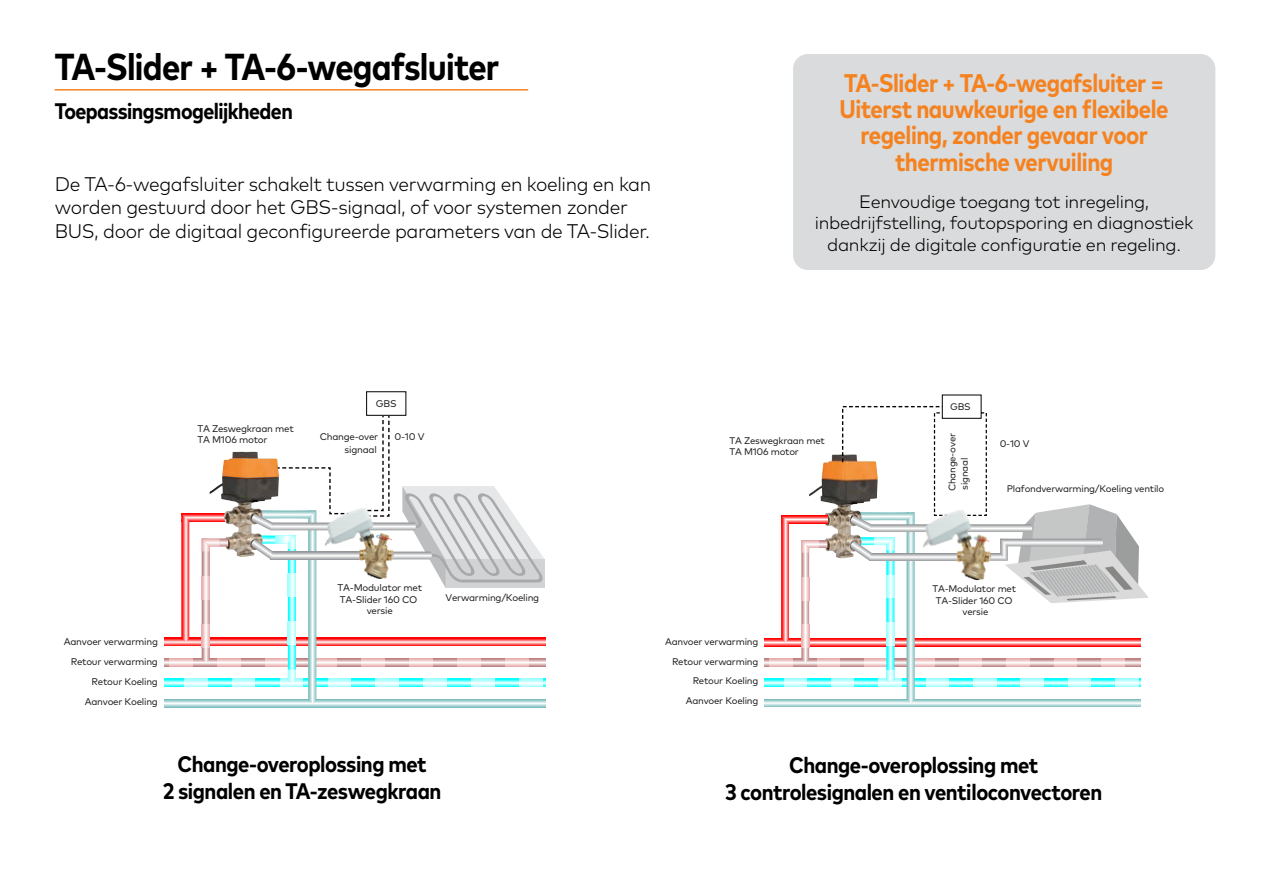
<style>
.page{position:relative;width:1263px;height:893px;background:#fff}
.page>*{position:absolute;margin:0;border:0;box-sizing:border-box;transform-origin:0 0}
.t1{font:700 condensed 37.5px "Mark Pro";letter-spacing:-.02em;color:#000}
.t2{font:700 condensed 25.5px/26.2px "Mark Pro";letter-spacing:-.02em;color:#f58220;text-align:center}
.t3{font:700 condensed 22.5px/27px "Mark Pro";letter-spacing:-.02em;color:#000;text-align:center}
.t4{font:300 19.65px/23.7px "Mark Pro";letter-spacing:-.02em;color:#000}
.t5{font:300 18px/21.6px "Mark Pro";letter-spacing:-.02em;color:#000;text-align:center}
.t6{font:9.75px/11.7px "Mark Pro";letter-spacing:-.025em;color:#231f20;text-align:right}
.t7{font:9.6px/11.6px "Mark Pro";letter-spacing:-.025em;color:#231f20}
</style>
<div class="page">
<div style="left:793px;top:54px;width:422px;height:216px;background:#dadbdc;border-radius:15px"></div>
<hr style="left:55px;top:89px;width:473px;height:2px;background:#f58220">
<svg style="left:165px;top:638px;width:85px;height:8px"></svg>
<svg style="left:189px;top:513px;width:21px;height:8px"></svg>
<svg style="left:181px;top:513px;width:8px;height:129px"></svg>
<svg style="left:165px;top:658px;width:85px;height:8px"></svg>
<svg style="left:170px;top:658px;width:23px;height:8px"></svg>
<svg style="left:218px;top:658px;width:23px;height:8px"></svg>
<svg style="left:165px;top:699px;width:380px;height:8px"></svg>
<svg style="left:165px;top:679px;width:67px;height:8px"></svg>
<svg style="left:184px;top:679px;width:23px;height:8px"></svg>
<svg style="left:232px;top:679px;width:18px;height:8px"></svg>
<img style="left:210px;top:452px;width:40px;height:105px">
<svg style="left:202px;top:539px;width:26px;height:123px"></svg>
<div style="left:366px;top:391px;width:40px;height:25px;border:1px solid #000"></div>
<svg style="left:250px;top:414px;width:295px;height:289px"></svg>
<svg style="left:765px;top:638px;width:76px;height:8px"></svg>
<svg style="left:765px;top:659px;width:76px;height:7px"></svg>
<svg style="left:770px;top:659px;width:22px;height:7px"></svg>
<svg style="left:817px;top:659px;width:23px;height:7px"></svg>
<svg style="left:765px;top:699px;width:376px;height:8px"></svg>
<svg style="left:765px;top:679px;width:66px;height:8px"></svg>
<svg style="left:784px;top:679px;width:22px;height:8px"></svg>
<svg style="left:831px;top:679px;width:10px;height:8px"></svg>
<img style="left:809px;top:454px;width:32px;height:104px">
<svg style="left:801px;top:540px;width:26px;height:122px"></svg>
<svg style="left:841px;top:405px;width:308px;height:298px"></svg>
<svg style="left:789px;top:515px;width:38px;height:8px"></svg>
<svg style="left:781px;top:515px;width:8px;height:127px"></svg>
<h1 class="t1" style="left:55px;top:39px;width:446px">TA-Slider + TA-6-wegafsluiter</h1>
<h3 class="t3" style="left:55px;top:95px;width:240px">Toepassingsmogelijkheden</h3>
<h3 class="t4" style="left:55px;top:170px;width:598px">De TA-6-wegafsluiter schakelt tussen verwarming en koeling en kan worden gestuurd door het GBS-signaal, of voor systemen zonder<br>BUS, door de digitaal geconfigureerde parameters van de TA-Slider.</h3>
<h2 class="t2" style="left:839px;top:68px;width:331px">TA-Slider + TA-6-wegafsluiter =<br>Uiterst nauwkeurige en flexibele regeling, zonder gevaar voor thermische vervuiling</h2>
<h3 class="t5" style="left:815px;top:189px;width:380px">Eenvoudige toegang tot inregeling, inbedrijfstelling, foutopsporing en diagnostiek dankzij de digitale configuratie en regeling.</h3>
<p class="t6" style="left:376px;top:397px;width:22px">GBS</p>
<p class="t6" style="left:197px;top:422px;width:98px;text-align:left">TA Zeswegkraan met<br>TA M106 motor</p>
<p class="t6" style="left:320px;top:430px;width:60px">Change-over</p>
<p class="t6" style="left:394px;top:430px;width:32px">0-10 V</p>
<p class="t6" style="left:345px;top:443px;width:34px">signaal</p>
<p class="t6" style="left:64px;top:630px;width:96px;line-height:20.4px">Aanvoer verwarming<br>Retour verwarming</p>
<p class="t6" style="left:85px;top:695px;width:75px">Aanvoer Koeling</p>
<p class="t6" style="left:92px;top:674px;width:68px">Retour Koeling</p>
<p class="t6" style="left:338px;top:581px;width:86px;text-align:center">TA-Modulator met<br>TA-Slider 160 CO versie</p>
<p class="t6" style="left:446px;top:591px;width:95px">Verwarming/Koeling</p>
<p class="t7" style="left:950px;top:400px;width:22px">GBS</p>
<p class="t7" style="left:945px;top:491px;width:59px;line-height:12.3px;rotate:-90deg">Change-over signaal</p>
<p class="t7" style="left:730px;top:434px;width:97px">TA Zeswegkraan met<br>TA M106 motor</p>
<p class="t7" style="left:1000px;top:437px;width:31px">0-10 V</p>
<p class="t7" style="left:1007px;top:482px;width:159px">Plafondverwarming/Koeling ventilo</p>
<p class="t7" style="left:665px;top:631px;width:95px;line-height:20.1px;text-align:right">Aanvoer verwarming<br>Retour verwarming</p>
<p class="t7" style="left:686px;top:694px;width:74px">Aanvoer Koeling</p>
<p class="t7" style="left:693px;top:674px;width:67px">Retour Koeling</p>
<p class="t7" style="left:932px;top:582px;width:85px;text-align:center">TA-Modulator met<br>TA-Slider 160 CO versie</p>
<h3 class="t3" style="left:163px;top:749px;width:280px">Change-overoplossing met<br>2 signalen en TA-zeswegkraan</h3>
<h3 class="t3" style="left:725px;top:750px;width:379px">Change-overoplossing met<br>3 controlesignalen en ventiloconvectoren</h3>
</div>
